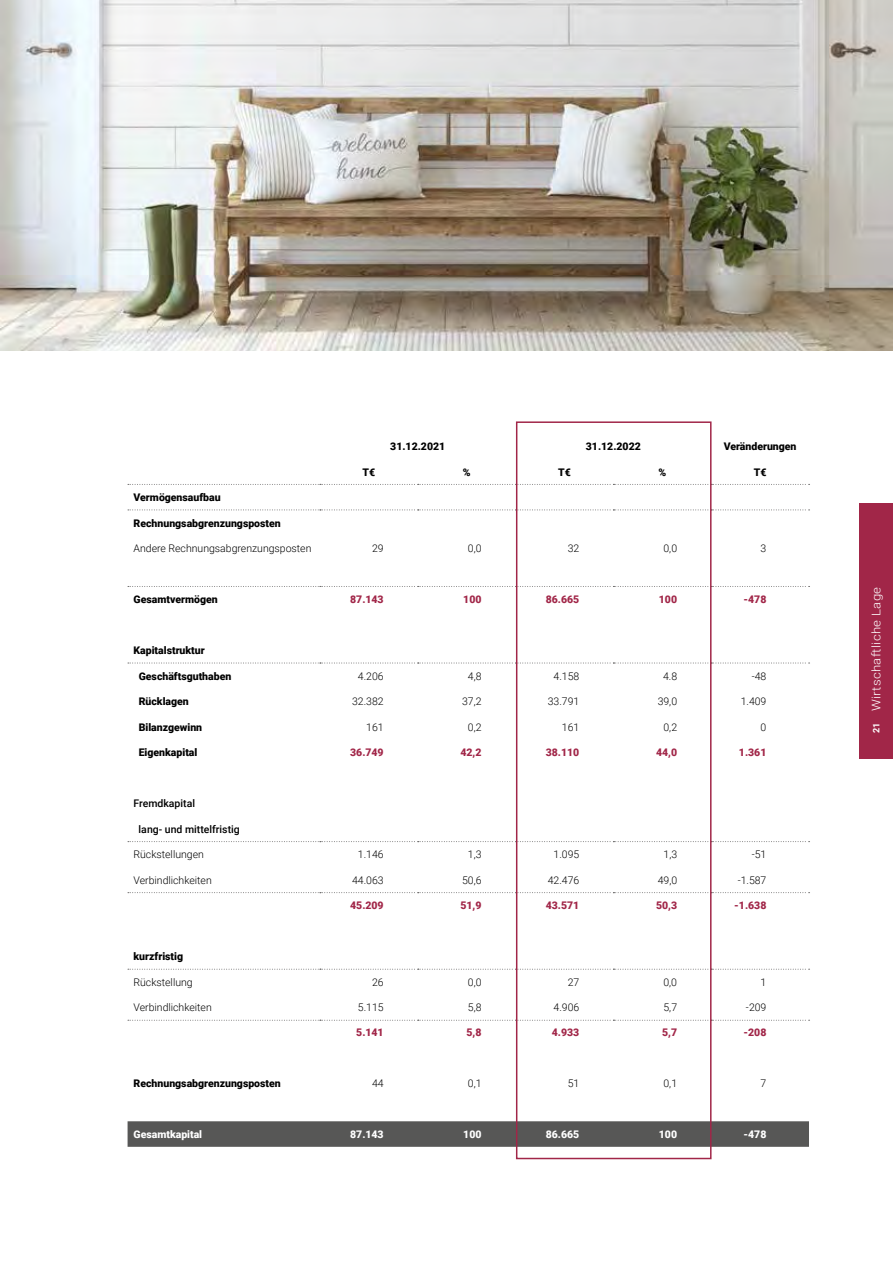
<style>
.page{position:relative;width:893px;height:1263px;background:#fff}
.page>*{position:absolute;margin:0;border:0;box-sizing:border-box;transform-origin:0 0}
.t1{font:300 12px "Roboto";letter-spacing:.025em;color:#fff;scale:1.1 1}
.t2{font:300 10.5px "Roboto";color:#000}
.t3{font:900 10.5px "Roboto";color:#000}
.t4{font:900 10.5px "Roboto";color:#a12648}
.t5{font:900 10.5px "Roboto";color:#fff}
.t6{font:500 10.5px "Roboto";color:#000}
.s1{font-weight:700;font-size:9px}
</style>
<div class="page">
<img style="left:0;top:0;width:893px;height:351px">
<svg style="left:128px;top:1121px;width:681px;height:26px;background:#5a5a59"></svg>
<svg style="left:128px;top:1020px;width:682px;height:1px"></svg>
<svg style="left:128px;top:969px;width:682px;height:1px"></svg>
<svg style="left:128px;top:892px;width:682px;height:1px"></svg>
<svg style="left:128px;top:841px;width:682px;height:1px"></svg>
<svg style="left:128px;top:663px;width:682px;height:1px"></svg>
<svg style="left:128px;top:586px;width:682px;height:1px"></svg>
<svg style="left:128px;top:484px;width:682px;height:1px"></svg>
<svg style="left:128px;top:509px;width:682px;height:1px"></svg>
<div style="left:516px;top:421px;width:195px;height:738px;border:2px solid #a12648"></div>
<div style="left:859px;top:504px;width:34px;height:255px;background:#a12648"></div>
<p class="t3" style="left:390px;top:439px;width:56px">31.12.2021</p>
<p class="t3" style="left:586px;top:439px;width:56px">31.12.2022</p>
<p class="t3" style="left:724px;top:439px;width:74px">Veränderungen</p>
<p class="t3" style="left:363px;top:464px;width:14px">T€</p>
<p class="t3" style="left:463px;top:464px;width:9px">%</p>
<p class="t3" style="left:558px;top:464px;width:14px">T€</p>
<p class="t3" style="left:658px;top:464px;width:9px">%</p>
<p class="t3" style="left:754px;top:464px;width:14px">T€</p>
<p class="t3" style="left:134px;top:490px;width:89px">Vermögensaufbau</p>
<p class="t3" style="left:134px;top:515px;width:149px">Rechnungsabgrenzungsposten</p>
<p class="t2" style="left:134px;top:541px;width:179px">Andere Rechnungsabgrenzungsposten</p>
<p class="t2" style="left:372px;top:541px;width:13px">29</p>
<p class="t2" style="left:468px;top:541px;width:15px">0,0</p>
<p class="t2" style="left:568px;top:541px;width:13px">32</p>
<p class="t2" style="left:663px;top:541px;width:15px">0,0</p>
<p class="t2" style="left:761px;top:541px;width:7px">3</p>
<p class="t3" style="left:134px;top:592px;width:86px">Gesamtvermögen</p>
<p class="t4" style="left:350px;top:592px;width:35px">87.143</p>
<p class="t4" style="left:463px;top:592px;width:20px">100</p>
<p class="t4" style="left:546px;top:592px;width:35px">86.665</p>
<p class="t4" style="left:659px;top:592px;width:20px">100</p>
<p class="t4" style="left:743px;top:592px;width:24px">-478</p>
<p class="t3" style="left:134px;top:643px;width:73px">Kapitalstruktur</p>
<p class="t3" style="left:139px;top:669px;width:94px">Geschäftsguthaben</p>
<p class="t2" style="left:358px;top:669px;width:27px">4.206</p>
<p class="t2" style="left:468px;top:669px;width:15px">4,8</p>
<p class="t2" style="left:554px;top:669px;width:27px">4.158</p>
<p class="t2" style="left:663px;top:669px;width:16px">4.8</p>
<p class="t2" style="left:752px;top:669px;width:16px">-48</p>
<p class="t3" style="left:139px;top:694px;width:52px">Rücklagen</p>
<p class="t2" style="left:352px;top:694px;width:33px">32.382</p>
<p class="t2" style="left:462px;top:694px;width:21px">37,2</p>
<p class="t2" style="left:548px;top:694px;width:33px">33.791</p>
<p class="t2" style="left:658px;top:694px;width:21px">39,0</p>
<p class="t2" style="left:741px;top:694px;width:27px">1.409</p>
<p class="t3" style="left:139px;top:720px;width:65px">Bilanzgewinn</p>
<p class="t2" style="left:366px;top:720px;width:19px">161</p>
<p class="t2" style="left:468px;top:720px;width:15px">0,2</p>
<p class="t2" style="left:562px;top:720px;width:19px">161</p>
<p class="t2" style="left:663px;top:720px;width:15px">0,2</p>
<p class="t2" style="left:761px;top:720px;width:7px">0</p>
<p class="t3" style="left:139px;top:745px;width:60px">Eigenkapital</p>
<p class="t4" style="left:350px;top:745px;width:35px">36.749</p>
<p class="t4" style="left:460px;top:745px;width:23px">42,2</p>
<p class="t4" style="left:546px;top:745px;width:35px">38.110</p>
<p class="t4" style="left:656px;top:745px;width:23px">44,0</p>
<p class="t4" style="left:739px;top:745px;width:29px">1.361</p>
<p class="t6" style="left:134px;top:796px;width:63px">Fremdkapital</p>
<p class="t6" style="left:139px;top:822px;width:103px">lang- und mittelfristig</p>
<p class="t2" style="left:134px;top:847px;width:72px">Rückstellungen</p>
<p class="t2" style="left:358px;top:847px;width:27px">1.146</p>
<p class="t2" style="left:468px;top:847px;width:15px">1,3</p>
<p class="t2" style="left:554px;top:847px;width:27px">1.095</p>
<p class="t2" style="left:663px;top:847px;width:15px">1,3</p>
<p class="t2" style="left:752px;top:847px;width:16px">-51</p>
<p class="t2" style="left:134px;top:873px;width:80px">Verbindlichkeiten</p>
<p class="t2" style="left:352px;top:873px;width:33px">44.063</p>
<p class="t2" style="left:462px;top:873px;width:21px">50,6</p>
<p class="t2" style="left:548px;top:873px;width:33px">42.476</p>
<p class="t2" style="left:658px;top:873px;width:21px">49,0</p>
<p class="t2" style="left:738px;top:873px;width:30px">-1.587</p>
<p class="t4" style="left:350px;top:898px;width:35px">45.209</p>
<p class="t4" style="left:460px;top:898px;width:23px">51,9</p>
<p class="t4" style="left:546px;top:898px;width:35px">43.571</p>
<p class="t4" style="left:656px;top:898px;width:23px">50,3</p>
<p class="t4" style="left:734px;top:898px;width:34px">-1.638</p>
<p class="t3" style="left:134px;top:949px;width:51px">kurzfristig</p>
<p class="t2" style="left:134px;top:975px;width:61px">Rückstellung</p>
<p class="t2" style="left:372px;top:975px;width:13px">26</p>
<p class="t2" style="left:468px;top:975px;width:15px">0,0</p>
<p class="t2" style="left:568px;top:975px;width:13px">27</p>
<p class="t2" style="left:663px;top:975px;width:15px">0,0</p>
<p class="t2" style="left:761px;top:975px;width:7px">1</p>
<p class="t2" style="left:134px;top:1000px;width:80px">Verbindlichkeiten</p>
<p class="t2" style="left:358px;top:1000px;width:27px">5.115</p>
<p class="t2" style="left:468px;top:1000px;width:15px">5,8</p>
<p class="t2" style="left:554px;top:1000px;width:27px">4.906</p>
<p class="t2" style="left:663px;top:1000px;width:15px">5,7</p>
<p class="t2" style="left:746px;top:1000px;width:22px">-209</p>
<p class="t4" style="left:356px;top:1025px;width:29px">5.141</p>
<p class="t4" style="left:467px;top:1025px;width:16px">5,8</p>
<p class="t4" style="left:552px;top:1025px;width:29px">4.933</p>
<p class="t4" style="left:662px;top:1025px;width:16px">5,7</p>
<p class="t4" style="left:743px;top:1025px;width:24px">-208</p>
<p class="t3" style="left:134px;top:1076px;width:149px">Rechnungsabgrenzungsposten</p>
<p class="t2" style="left:372px;top:1076px;width:13px">44</p>
<p class="t2" style="left:468px;top:1076px;width:15px">0,1</p>
<p class="t2" style="left:568px;top:1076px;width:13px">51</p>
<p class="t2" style="left:663px;top:1076px;width:15px">0,1</p>
<p class="t2" style="left:761px;top:1076px;width:7px">7</p>
<p class="t5" style="left:134px;top:1127px;width:70px">Gesamtkapital</p>
<p class="t5" style="left:350px;top:1127px;width:35px">87.143</p>
<p class="t5" style="left:463px;top:1127px;width:20px">100</p>
<p class="t5" style="left:546px;top:1127px;width:35px">86.665</p>
<p class="t5" style="left:659px;top:1127px;width:20px">100</p>
<p class="t5" style="left:743px;top:1127px;width:24px">-478</p>
<p class="t1" style="left:868px;top:733px;width:134px;rotate:-90deg"><span class="s1">21</span> Wirtschaftliche Lage</p>
</div>
